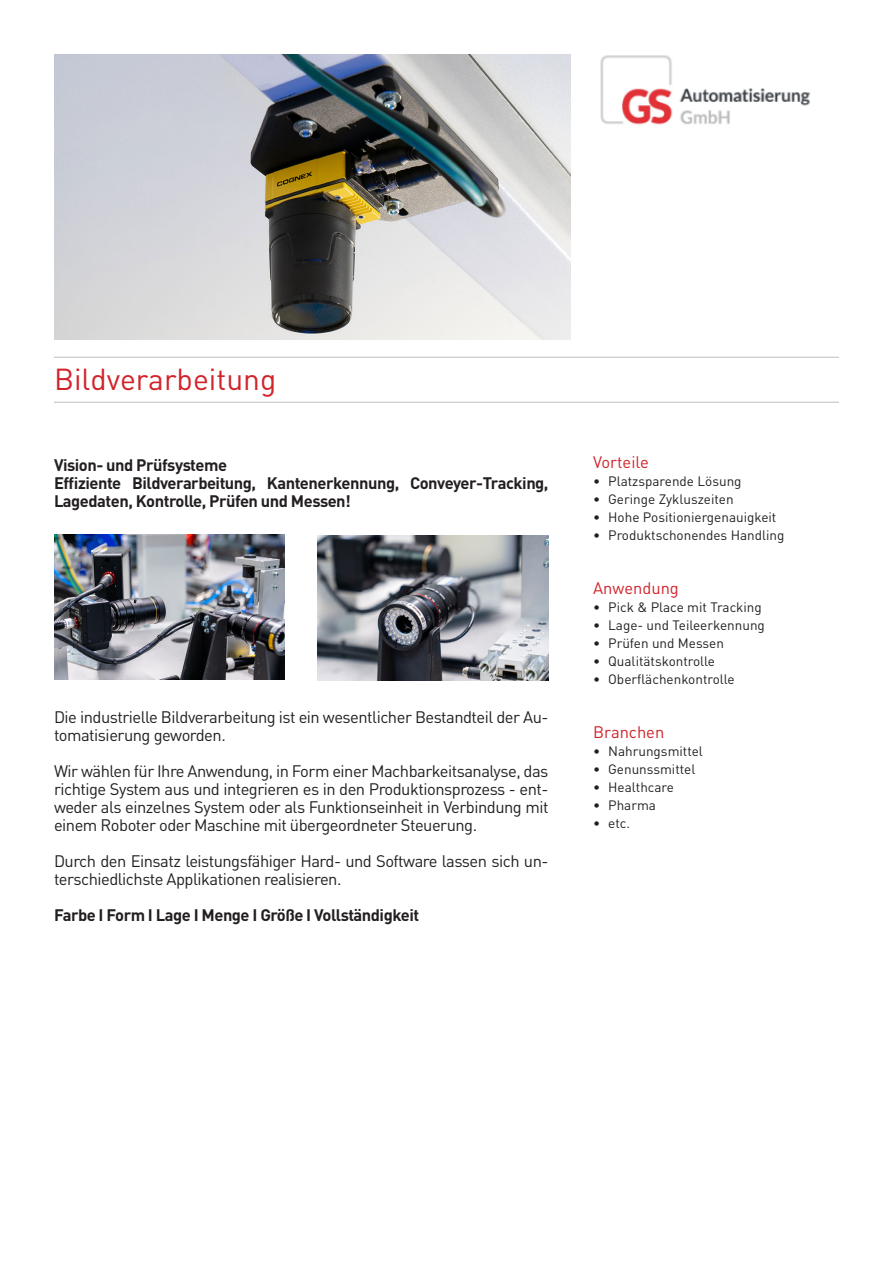
<style>
.page{position:relative;width:893px;height:1263px;background:#fff}
.page>*{position:absolute;margin:0;border:0;box-sizing:border-box;transform-origin:0 0}
.t1{font:30px "DIN Pro";color:#d1232a}
.t2{font:16.5px/18px "DIN Pro";letter-spacing:-.03em;color:#231f20}
.t3{font:700 16.5px/18px "DIN Pro";letter-spacing:-.03em;color:#231f20}
.t4{font:16.5px "DIN Pro";color:#d1232a}
.t5{font:13.5px "DIN Pro";color:#231f20}
</style>
<div class="page">
<img style="left:54px;top:54px;width:517px;height:286px">
<hr style="left:54px;top:357px;width:785px;height:1px;background:#bcbdc0">
<hr style="left:54px;top:402px;width:785px;height:1px;background:#bcbdc0">
<img style="left:601px;top:55px;width:209px;height:70px">
<img style="left:54px;top:535px;width:230px;height:144px">
<img style="left:318px;top:536px;width:230px;height:144px">
<p class="t1" style="left:54px;top:358px;width:224px">Bildverarbeitung</p>
<p class="t3" style="left:54px;top:455px;width:175px">Vision- und Prüfsysteme</p>
<p class="t3" style="left:54px;top:473px;width:496px">Effiziente Bildverarbeitung, Kantenerkennung, Conveyer-Tracking,<br>Lagedaten, Kontrolle, Prüfen und Messen!</p>
<p class="t2" style="left:54px;top:707px;width:496px">Die industrielle Bildverarbeitung ist ein wesentlicher Bestandteil der Au&shy;tomatisierung geworden.</p>
<p class="t2" style="left:54px;top:761px;width:496px;text-align:justify">Wir wählen für Ihre Anwendung, in Form einer Machbarkeitsanalyse, das richtige System aus und integrieren es in den Produktionsprozess - ent&shy;weder als einzelnes System oder als Funktionseinheit in Verbindung mit einem Roboter oder Maschine mit übergeordneter Steuerung.</p>
<p class="t2" style="left:54px;top:851px;width:496px">Durch den Einsatz leistungsfähiger Hard- und Software lassen sich un&shy;terschiedlichste Applikationen realisieren.</p>
<p class="t3" style="left:54px;top:905px;width:367px">Farbe I Form I Lage I Menge I Größe I Vollständigkeit</p>
<p class="t4" style="left:593px;top:451px;width:57px">Vorteile</p>
<p class="t5" style="left:593px;top:472px;width:150px">• Platzsparende Lösung</p>
<p class="t5" style="left:593px;top:490px;width:142px">• Geringe Zykluszeiten</p>
<p class="t5" style="left:593px;top:508px;width:185px">• Hohe Positioniergenauigkeit</p>
<p class="t5" style="left:593px;top:526px;width:193px">• Produktschonendes Handling</p>
<p class="t4" style="left:593px;top:577px;width:87px">Anwendung</p>
<p class="t5" style="left:593px;top:598px;width:170px">• Pick &amp; Place mit Tracking</p>
<p class="t5" style="left:593px;top:616px;width:173px">• Lage- und Teileerkennung</p>
<p class="t5" style="left:593px;top:634px;width:132px">• Prüfen und Messen</p>
<p class="t5" style="left:593px;top:652px;width:123px">• Qualitätskontrolle</p>
<p class="t5" style="left:593px;top:670px;width:143px">• Oberflächenkontrolle</p>
<p class="t4" style="left:593px;top:721px;width:73px">Branchen</p>
<p class="t5" style="left:593px;top:742px;width:111px">• Nahrungsmittel</p>
<p class="t5" style="left:593px;top:760px;width:104px">• Genunssmittel</p>
<p class="t5" style="left:593px;top:778px;width:82px">• Healthcare</p>
<p class="t5" style="left:593px;top:796px;width:64px">• Pharma</p>
<p class="t5" style="left:593px;top:814px;width:38px">• etc.</p>
</div>
